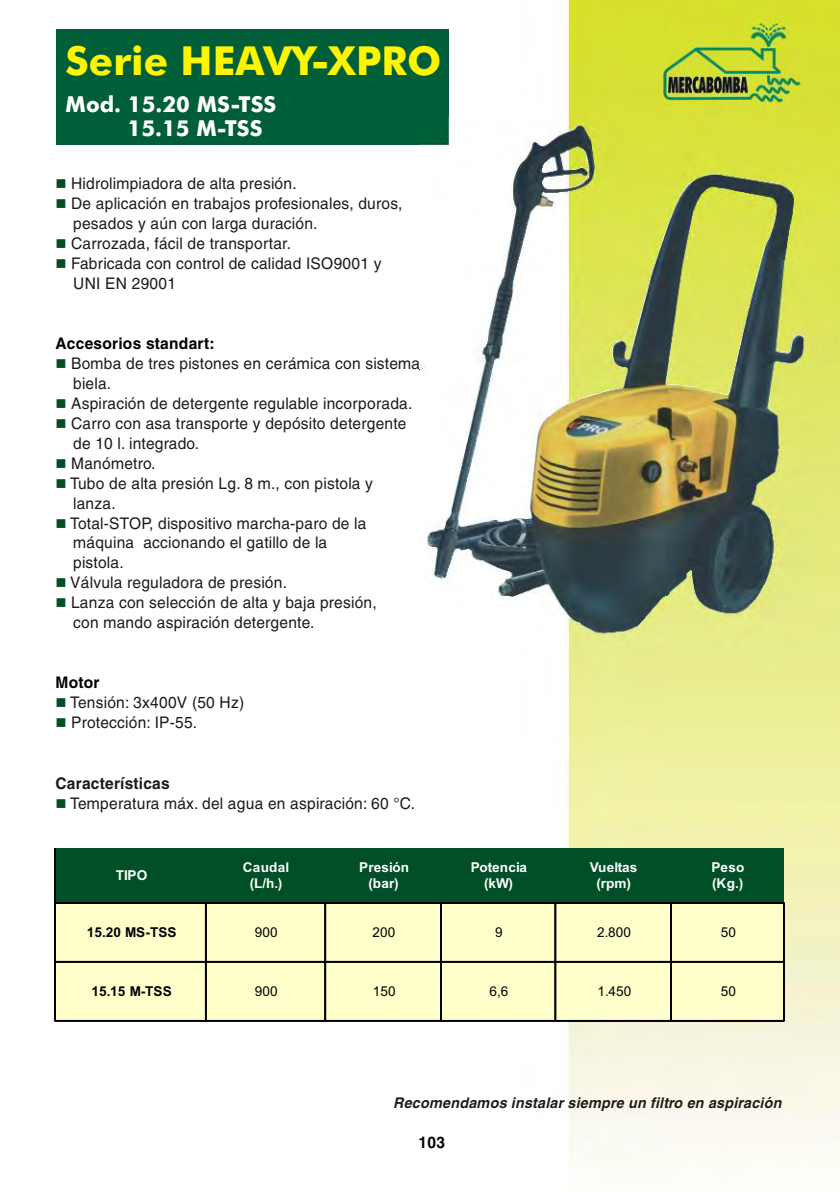
<style>
.page{position:relative;width:840px;height:1192px;background:#fff}
.page>*{position:absolute;margin:0;border:0;box-sizing:border-box;transform-origin:0 0}
.t1{font:700 40px "Futura Md BT";color:#fff500}
.t2{font:700 22px/24.2px "Futura Md BT";color:#fff}
.t3{font:16px/20px "Helvetica";color:#1f1a17}
.t4{font:700 16px "Helvetica";color:#000}
.t5{font:700 16px "Helvetica";color:#1f1a17}
.t6{font:italic 700 14.8px "Helvetica";color:#1f1a17}
.t7{font:700 13.6px/16.4px "Arial";letter-spacing:.01em;color:#fff;text-align:center}
.t8{font:13.6px "Arial";letter-spacing:.01em;color:#000}
.t9{font:700 13.6px "Arial";letter-spacing:.01em;color:#000}
.s1{color:#004f26}
</style>
<div class="page">
<img style="left:418px;top:0;width:422px;height:1166px">
<div style="left:56px;top:30px;width:393px;height:115px;background:#005e38"></div>
<div style="left:55px;top:848px;width:151px;height:55px;background:#004f26"></div>
<div style="left:206px;top:848px;width:119px;height:55px;background:#004f26"></div>
<div style="left:325px;top:848px;width:116px;height:55px;background:#004f26"></div>
<div style="left:441px;top:848px;width:114px;height:55px;background:#004f26"></div>
<div style="left:555px;top:848px;width:116px;height:55px;background:#004f26"></div>
<div style="left:671px;top:848px;width:113px;height:55px;background:#004f26"></div>
<div style="left:55px;top:903px;width:151px;height:59px;background:#ffc"></div>
<div style="left:206px;top:903px;width:119px;height:59px;background:#ffc"></div>
<div style="left:325px;top:903px;width:116px;height:59px;background:#ffc"></div>
<div style="left:441px;top:903px;width:114px;height:59px;background:#ffc"></div>
<div style="left:555px;top:903px;width:116px;height:59px;background:#ffc"></div>
<div style="left:671px;top:903px;width:113px;height:59px;background:#ffc"></div>
<div style="left:55px;top:962px;width:151px;height:59px;background:#ffc"></div>
<div style="left:206px;top:962px;width:119px;height:59px;background:#ffc"></div>
<div style="left:325px;top:962px;width:116px;height:59px;background:#ffc"></div>
<div style="left:441px;top:962px;width:114px;height:59px;background:#ffc"></div>
<div style="left:555px;top:962px;width:116px;height:59px;background:#ffc"></div>
<div style="left:671px;top:962px;width:113px;height:59px;background:#ffc"></div>
<hr style="left:55px;top:902px;width:729px;height:1px;background:#000">
<hr style="left:55px;top:903px;width:729px;height:1px;background:#000">
<hr style="left:55px;top:961px;width:729px;height:1px;background:#000">
<hr style="left:55px;top:962px;width:729px;height:1px;background:#000">
<hr style="left:55px;top:1020px;width:271px;height:1px;background:#000">
<hr style="left:55px;top:1021px;width:271px;height:1px;background:#000">
<hr style="left:325px;top:1020px;width:116px;height:1px;background:#000">
<hr style="left:325px;top:1021px;width:116px;height:1px;background:#000">
<hr style="left:441px;top:1020px;width:230px;height:1px;background:#000">
<hr style="left:441px;top:1021px;width:230px;height:1px;background:#000">
<hr style="left:671px;top:1020px;width:113px;height:1px;background:#000">
<hr style="left:671px;top:1021px;width:113px;height:1px;background:#000">
<hr style="left:55px;top:848px;width:1px;height:173px;background:#000">
<hr style="left:205px;top:903px;width:1px;height:118px;background:#000">
<hr style="left:206px;top:903px;width:1px;height:118px;background:#000">
<hr style="left:325px;top:903px;width:1px;height:118px;background:#000">
<hr style="left:440px;top:903px;width:1px;height:118px;background:#000">
<hr style="left:441px;top:903px;width:1px;height:118px;background:#000">
<hr style="left:555px;top:903px;width:1px;height:118px;background:#000">
<hr style="left:670px;top:903px;width:1px;height:118px;background:#000">
<hr style="left:671px;top:903px;width:1px;height:118px;background:#000">
<hr style="left:783px;top:903px;width:1px;height:118px;background:#000">
<hr style="left:784px;top:903px;width:1px;height:118px;background:#000">
<img style="left:420px;top:118px;width:419px;height:527px">
<h1 class="t1" style="left:66px;top:45px;width:377px">Serie HEAVY-XPRO</h1>
<h2 class="t2" style="left:128px;top:94px;width:150px;text-indent:-62px">Mod. 15.20 MS-TSS<br>15.15 M-TSS</h2>
<p class="t3" style="left:55px;top:175px;width:243px"><span class="s1">■</span> Hidrolimpiadora de alta presión.</p>
<p class="t3" style="left:55px;top:195px;width:349px"><span class="s1">■</span> De aplicación en trabajos profesionales, duros,</p>
<p class="t3" style="left:55px;top:234px;width:237px"><span class="s1">■</span> Carrozada, fácil de transportar.</p>
<p class="t3" style="left:55px;top:254px;width:328px"><span class="s1">■</span> Fabricada con control de calidad ISO9001 y</p>
<p class="t3" style="left:73px;top:215px;width:246px">pesados y aún con larga duración.</p>
<p class="t3" style="left:73px;top:274px;width:105px">UNI EN 29001</p>
<p class="t4" style="left:55px;top:337px;width:161px">Accesorios standart:</p>
<p class="t3" style="left:55px;top:355px;width:367px"><span class="s1">■</span> Bomba de tres pistones en cerámica con sistema</p>
<p class="t3" style="left:55px;top:394px;width:359px"><span class="s1">■</span> Aspiración de detergente regulable incorporada.</p>
<p class="t3" style="left:55px;top:414px;width:353px"><span class="s1">■</span> Carro con asa transporte y depósito detergente</p>
<p class="t3" style="left:55px;top:454px;width:102px"><span class="s1">■</span> Manómetro.</p>
<p class="t3" style="left:55px;top:474px;width:319px"><span class="s1">■</span> Tubo de alta presión Lg. 8 m., con pistola y</p>
<p class="t3" style="left:55px;top:514px;width:313px"><span class="s1">■</span> Total-STOP, dispositivo marcha-paro de la</p>
<p class="t3" style="left:73px;top:375px;width:40px">biela.</p>
<p class="t3" style="left:73px;top:434px;width:128px">de 10 l. integrado.</p>
<p class="t3" style="left:73px;top:494px;width:44px">lanza.</p>
<p class="t3" style="left:73px;top:534px;width:256px">máquina accionando el gatillo de la pistola.</p>
<p class="t3" style="left:55px;top:574px;width:233px"><span class="s1">■</span> Válvula reguladora de presión.</p>
<p class="t3" style="left:55px;top:594px;width:323px"><span class="s1">■</span> Lanza con selección de alta y baja presión,</p>
<p class="t3" style="left:73px;top:614px;width:243px">con mando aspiración detergente.</p>
<p class="t4" style="left:55px;top:676px;width:46px">Motor</p>
<p class="t3" style="left:55px;top:694px;width:191px"><span class="s1">■</span> Tensión: 3x400V (50 Hz)</p>
<p class="t3" style="left:55px;top:714px;width:144px"><span class="s1">■</span> Protección: IP-55.</p>
<p class="t5" style="left:55px;top:776px;width:116px">Características</p>
<p class="t3" style="left:55px;top:794px;width:361px"><span class="s1">■</span> Temperatura máx. del agua en aspiración: 60 °C.</p>
<p class="t7" style="left:116px;top:868px;width:33px">TIPO</p>
<p class="t7" style="left:243px;top:860px;width:48px">Caudal (L/h.)</p>
<p class="t7" style="left:359px;top:860px;width:51px">Presión (bar)</p>
<p class="t7" style="left:471px;top:860px;width:58px">Potencia (kW)</p>
<p class="t7" style="left:590px;top:860px;width:49px">Vueltas (rpm)</p>
<p class="t7" style="left:711px;top:860px;width:34px;text-align:left">Peso (Kg.)</p>
<p class="t9" style="left:87px;top:927px;width:91px">15.20 MS-TSS</p>
<p class="t8" style="left:255px;top:927px;width:24px">900</p>
<p class="t8" style="left:372px;top:927px;width:24px">200</p>
<p class="t8" style="left:495px;top:927px;width:9px">9</p>
<p class="t8" style="left:597px;top:927px;width:35px">2.800</p>
<p class="t8" style="left:721px;top:927px;width:17px">50</p>
<p class="t9" style="left:92px;top:986px;width:82px">15.15 M-TSS</p>
<p class="t8" style="left:255px;top:986px;width:24px">900</p>
<p class="t8" style="left:373px;top:986px;width:24px">150</p>
<p class="t8" style="left:490px;top:986px;width:20px">6,6</p>
<p class="t8" style="left:597px;top:986px;width:35px">1.450</p>
<p class="t8" style="left:721px;top:986px;width:17px">50</p>
<p class="t6" style="left:393px;top:1097px;width:390px">Recomendamos instalar siempre un filtro en aspiración</p>
<p class="t4" style="left:419px;top:1135px;width:28px">103</p>
</div>
